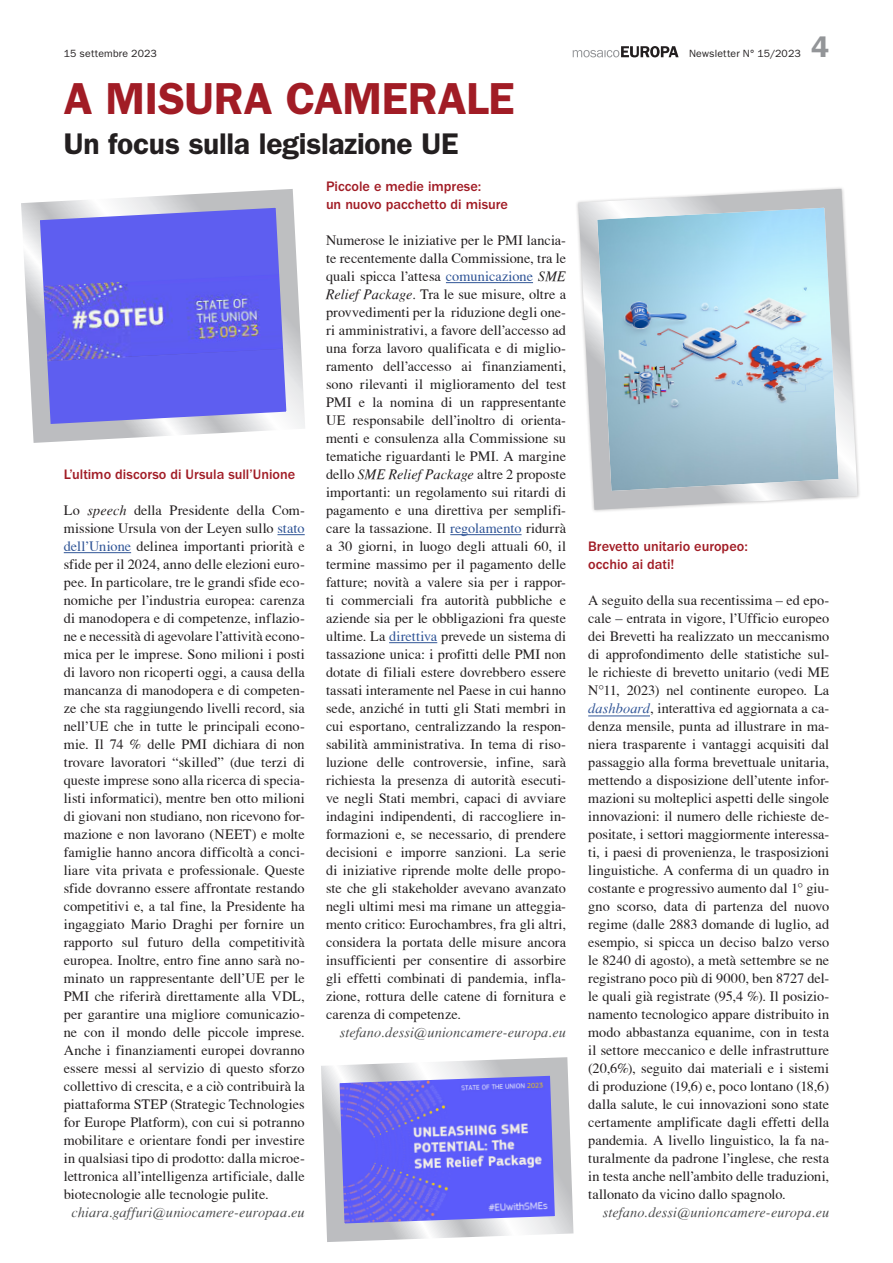
<style>
.page{position:relative;width:893px;height:1263px;background:#fff}
.page>*{position:absolute;margin:0;border:0;box-sizing:border-box;transform-origin:0 0}
.Titel_30{font:600 45px "ITC Franklin Gothic Std";letter-spacing:-.01em;color:#a11c25}
.Untertitel_20{font:600 30px "ITC Franklin Gothic Std";letter-spacing:-.01em;color:#231f20}
.t1{font:600 30px "ITC Franklin Gothic Std";color:#939598}
.Grundschrift{font:14.25px/18px "T Acc LAD";letter-spacing:.005em;color:#231f20;text-align:justify}
.Zwischentitel{font:500 14.25px/18px "ITC Franklin Gothic Std";color:#a11c25}
.Autor{font:14.25px "T Acc LAD Italic";letter-spacing:.01em;color:#4b4c4d}
.t2{font:10.5px "Franklin Gothic";letter-spacing:.015em;color:#231f20}
.s1{font-family:"T Acc LAD Italic"}
.s2{color:#2f5496}
.s3{font-family:"T Acc LAD Italic";color:#2f5496}
</style>
<div class="page">
<svg style="left:573px;top:46px;width:106px;height:11px"></svg>
<hr style="left:446px;top:282px;width:87px;height:1px;background:#2f5496">
<hr style="left:450px;top:534px;width:72px;height:1px;background:#2f5496">
<hr style="left:389px;top:642px;width:48px;height:1px;background:#2f5496">
<svg style="left:321px;top:1057px;width:253px;height:185px;background:#9190ec"></svg>
<svg style="left:577px;top:188px;width:283px;height:324px;background:#b7d0dd"></svg>
<svg style="left:277px;top:534px;width:28px;height:1px"></svg>
<hr style="left:64px;top:552px;width:67px;height:1px;background:#2f5496">
<svg style="left:21px;top:189px;width:284px;height:254px;background:#8b8ae8"></svg>
<hr style="left:588px;top:716px;width:62px;height:1px;background:#2f5496">
<p class="t2" style="left:64px;top:48px;width:95px">15 settembre 2023</p>
<p class="t2" style="left:689px;top:48px;width:113px">Newsletter N° 15/2023</p>
<p class="Titel_30" style="left:64px;top:72px;width:452px">A MISURA CAMERALE</p>
<p class="Untertitel_20" style="left:64px;top:126px;width:396px">Un focus sulla legislazione UE</p>
<h2 class="t1" style="left:811px;top:29px;width:19px">4</h2>
<p class="Zwischentitel" style="left:64px;top:465px;width:233px">L’ultimo discorso di Ursula sull’Unione</p>
<p class="Grundschrift" style="left:64px;top:501px;width:242px">Lo <span class="s1">speech</span> della Presidente della Com&shy;missione Ursula von der Leyen sullo <span class="s2">stato dell’Unione</span> delinea importanti priorità e sfide per il 2024, anno delle elezioni euro&shy;pee. In particolare, tre le grandi sfide eco&shy;nomiche per l’industria europea: carenza di manodopera e di competenze, inflazio&shy;ne e necessità di agevolare l’attività econo&shy;mica per le imprese. Sono milioni i posti di lavoro non ricoperti oggi, a causa della mancanza di manodopera e di competen&shy;ze che sta raggiungendo livelli record, sia nell’UE che in tutte le principali econo&shy;mie. Il 74 % delle PMI dichiara di non trovare lavoratori “skilled” (due terzi di queste imprese sono alla ricerca di specia&shy;listi informatici), mentre ben otto milioni di giovani non studiano, non ricevono for&shy;mazione e non lavorano (NEET) e molte famiglie hanno ancora difficoltà a conci&shy;liare vita privata e professionale. Queste sfide dovranno essere affrontate restando competitivi e, a tal fine, la Presidente ha ingaggiato Mario Draghi per fornire un rapporto sul futuro della competitività europea. Inoltre, entro fine anno sarà no&shy;minato un rappresentante dell’UE per le PMI che riferirà direttamente alla VDL, per garantire una migliore comunicazio&shy;ne con il mondo delle piccole imprese.<br>Anche i finanziamenti europei dovranno essere messi al servizio di questo sforzo collettivo di crescita, e a ciò contribuirà la piattaforma STEP (Strategic Technologies for Europe Platform), con cui si potranno mobilitare e orientare fondi per investire in qualsiasi tipo di prodotto: dalla microe&shy;lettronica all’intelligenza artificiale, dalle biotecnologie alle tecnologie pulite.</p>
<p class="Autor" style="left:71px;top:1204px;width:235px">chiara.gaffuri@uniocamere-europaa.eu</p>
<p class="Zwischentitel" style="left:326px;top:177px;width:184px">Piccole e medie imprese:<br>un nuovo pacchetto di misure</p>
<p class="Grundschrift" style="left:326px;top:231px;width:242px">Numerose le iniziative per le PMI lancia&shy;te recentemente dalla Commissione, tra le quali spicca l’attesa <span class="s2">comunicazione</span> <span class="s1">SME Relief Package.</span> Tra le sue misure, oltre a provvedimenti per la riduzione degli one&shy;ri amministrativi, a favore dell’accesso ad una forza lavoro qualificata e di miglio&shy;ramento dell’accesso ai finanziamenti, sono rilevanti il miglioramento del test PMI e la nomina di un rappresentante UE responsabile dell’inoltro di orienta&shy;menti e consulenza alla Commissione su tematiche riguardanti le PMI. A margine dello <span class="s1">SME Relief Package</span> altre 2 proposte importanti: un regolamento sui ritardi di pagamento e una direttiva per semplifi&shy;care la tassazione. Il <span class="s2">regolamento</span> ridurrà a 30 giorni, in luogo degli attuali 60, il termine massimo per il pagamento delle fatture; novità a valere sia per i rappor&shy;ti commerciali fra autorità pubbliche e aziende sia per le obbligazioni fra queste ultime. La <span class="s2">direttiva</span> prevede un sistema di tassazione unica: i profitti delle PMI non dotate di filiali estere dovrebbero essere tassati interamente nel Paese in cui hanno sede, anziché in tutti gli Stati membri in cui esportano, centralizzando la respon&shy;sabilità amministrativa. In tema di riso&shy;luzione delle controversie, infine, sarà richiesta la presenza di autorità esecuti&shy;ve negli Stati membri, capaci di avviare indagini indipendenti, di raccogliere in&shy;formazioni e, se necessario, di prendere decisioni e imporre sanzioni. La serie di iniziative riprende molte delle propo&shy;ste che gli stakeholder avevano avanzato negli ultimi mesi ma rimane un atteggia&shy;mento critico: Eurochambres, fra gli altri, considera la portata delle misure ancora insufficienti per consentire di assorbire gli effetti combinati di pandemia, infla&shy;zione, rottura delle catene di fornitura e carenza di competenze.</p>
<p class="Autor" style="left:340px;top:1024px;width:228px">stefano.dessi@unioncamere-europa.eu</p>
<p class="Zwischentitel" style="left:588px;top:537px;width:161px">Brevetto unitario europeo: occhio ai dati!</p>
<p class="Grundschrift" style="left:588px;top:591px;width:242px">A seguito della sua recentissima – ed epo&shy;cale – entrata in vigore, l’Ufficio europeo dei Brevetti ha realizzato un meccanismo di approfondimento delle statistiche sul&shy;le richieste di brevetto unitario (vedi ME N°11, 2023) nel continente europeo. La <span class="s3">dashboard</span>, interattiva ed aggiornata a ca&shy;denza mensile, punta ad illustrare in ma&shy;niera trasparente i vantaggi acquisiti dal passaggio alla forma brevettuale unitaria, mettendo a disposizione dell’utente infor&shy;mazioni su molteplici aspetti delle singole innovazioni: il numero delle richieste de&shy;positate, i settori maggiormente interessa&shy;ti, i paesi di provenienza, le trasposizioni linguistiche. A conferma di un quadro in costante e progressivo aumento dal 1° giu&shy;gno scorso, data di partenza del nuovo regime (dalle 2883 domande di luglio, ad esempio, si spicca un deciso balzo verso le 8240 di agosto), a metà settembre se ne registrano poco più di 9000, ben 8727 del&shy;le quali già registrate (95,4 %). Il posizio&shy;namento tecnologico appare distribuito in modo abbastanza equanime, con in testa il settore meccanico e delle infrastrutture (20,6%), seguito dai materiali e i sistemi di produzione (19,6) e, poco lontano (18,6) dalla salute, le cui innovazioni sono state certamente amplificate dagli effetti della pandemia. A livello linguistico, la fa na&shy;turalmente da padrone l’inglese, che resta in testa anche nell’ambito delle traduzioni, tallonato da vicino dallo spagnolo.</p>
<p class="Autor" style="left:603px;top:1204px;width:228px">stefano.dessi@unioncamere-europa.eu</p>
</div>
